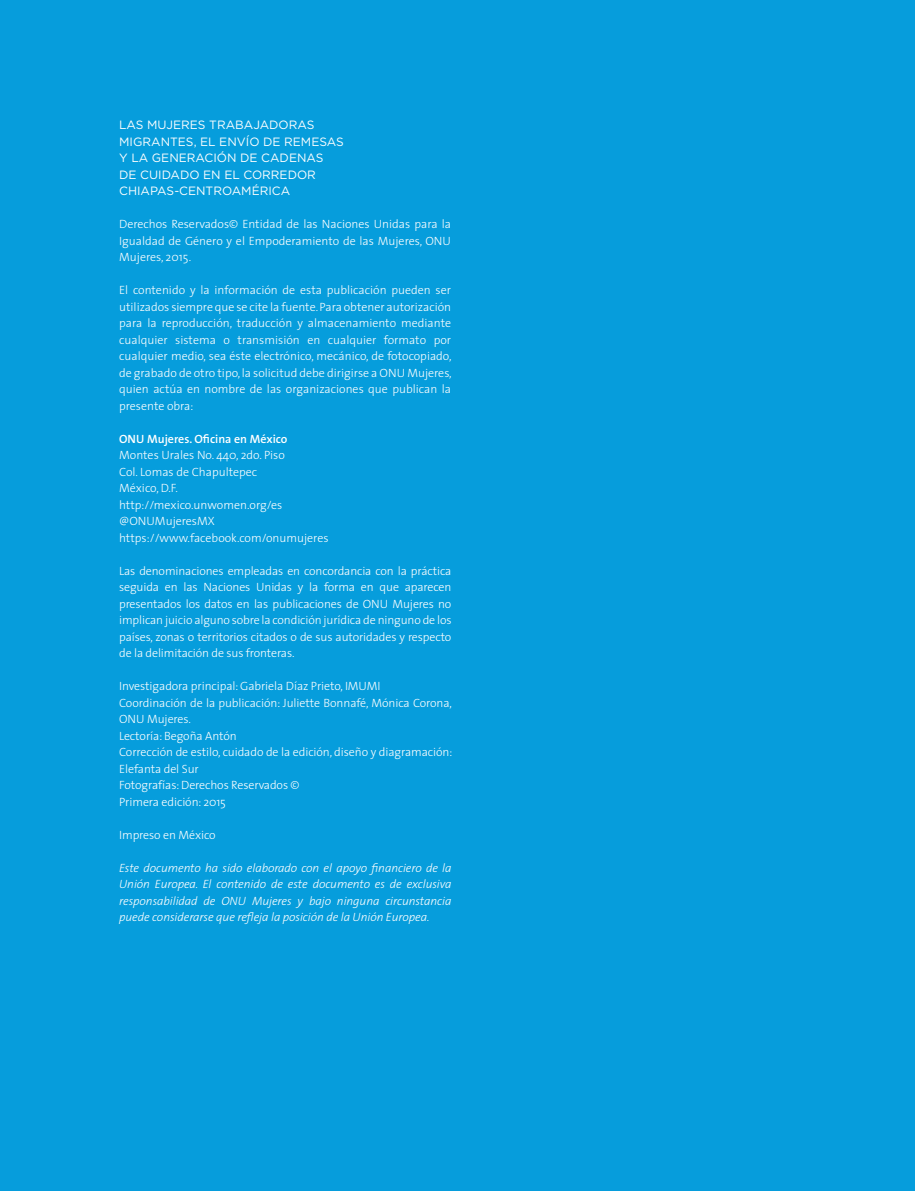
<style>
.page{position:relative;width:915px;height:1191px;background:#fff}
.page>*{position:absolute;margin:0;border:0;box-sizing:border-box;transform-origin:0 0}
.t1{font:300 12px/16.5px "The Sans";letter-spacing:-.005em;color:#fff;text-align:justify}
.t2{font:italic 300 12px/16.5px "The Sans";letter-spacing:-.005em;color:#fff;text-align:justify}
.t3{font:12px/16.5px "Gotham";color:#fff}
.t4{font:600 12px "The Sans";color:#fff}
</style>
<div class="page">
<div style="left:0;top:0;width:914px;height:1191px;background:#069ddc"></div>
<p class="t3" style="left:119px;top:116px;width:226px">LAS MUJERES TRABAJADORAS<br>MIGRANTES, EL ENVÍO DE REMESAS<br>Y LA GENERACIÓN DE CADENAS<br>DE CUIDADO EN EL CORREDOR<br>CHIAPAS-CENTROAMÉRICA</p>
<p class="t1" style="left:119px;top:215px;width:333px">Derechos Reservados© Entidad de las Naciones Unidas para la Igualdad de Género y el Empoderamiento de las Mujeres, ONU Mujeres, 2015.</p>
<p class="t1" style="left:119px;top:281px;width:334px">El contenido y la información de esta publicación pueden ser utilizados siempre que se cite la fuente. Para obtener autorización para la reproducción, traducción y almacenamiento mediante cualquier sistema o transmisión en cualquier formato por cualquier medio, sea éste electrónico, mecánico, de fotocopiado, de grabado de otro tipo, la solicitud debe dirigirse a ONU Mujeres, quien actúa en nombre de las organizaciones que publican la presente obra:</p>
<p class="t4" style="left:119px;top:429px;width:170px">ONU Mujeres. Oficina en México</p>
<p class="t1" style="left:119px;top:446px;width:211px;text-align:left">Montes Urales No. 440, 2do. Piso<br>Col. Lomas de Chapultepec<br>México, D.F. http://mexico.unwomen.org/es @ONUMujeresMX https://www.facebook.com/onumujeres</p>
<p class="t1" style="left:119px;top:562px;width:334px">Las denominaciones empleadas en concordancia con la práctica seguida en las Naciones Unidas y la forma en que aparecen presentados los datos en las publicaciones de ONU Mujeres no implican juicio alguno sobre la condición jurídica de ninguno de los países, zonas o territorios citados o de sus autoridades y respecto de la delimitación de sus fronteras.</p>
<p class="t1" style="left:119px;top:677px;width:334px;text-align:left">Investigadora principal: Gabriela Díaz Prieto, IMUMI<br>Coordinación de la publicación: Juliette Bonnafé, Mónica Corona, ONU Mujeres.<br>Lectoría: Begoña Antón<br>Corrección de estilo, cuidado de la edición, diseño y diagramación:<br>Elefanta del Sur<br>Fotografías: Derechos Reservados ©<br>Primera edición: 2015</p>
<p class="t1" style="left:119px;top:826px;width:98px">Impreso en México</p>
<p class="t2" style="left:119px;top:859px;width:334px">Este documento ha sido elaborado con el apoyo financiero de la Unión Europea. El contenido de este documento es de exclusiva responsabilidad de ONU Mujeres y bajo ninguna circunstancia puede considerarse que refleja la posición de la Unión Europea.</p>
</div>
